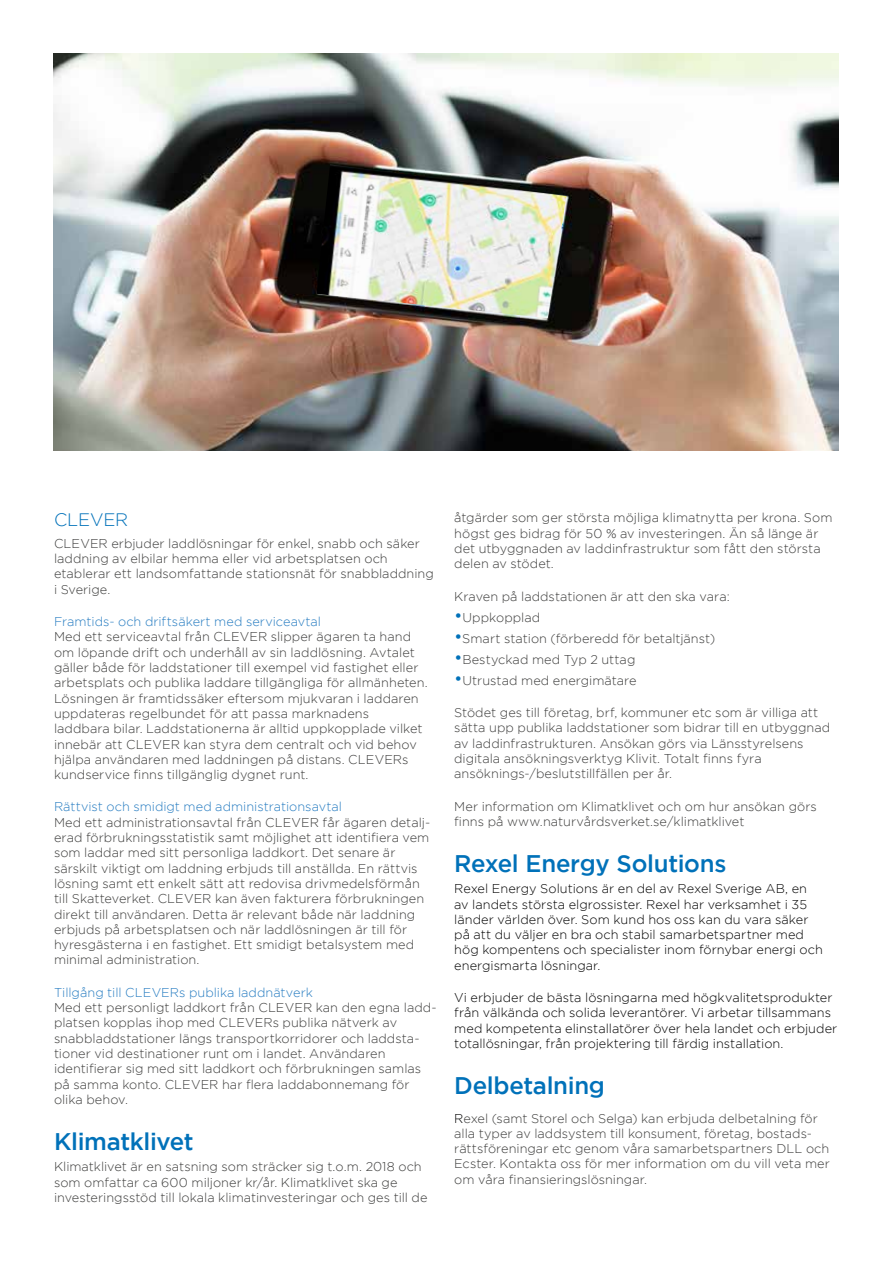
<style>
.page{position:relative;width:893px;height:1263px;background:#fff}
.page>*{position:absolute;margin:0;border:0;box-sizing:border-box;transform-origin:0 0}
.t1{font:500 24px "Gotham";letter-spacing:-.015em;color:#0071b9}
.t2{font:300 18px "Gotham";letter-spacing:-.01em;color:#0071b9}
.t3{font:300 12.75px/15.3px "Gotham";color:#3c3c3b}
.t4{font:300 12.75px/15.3px "Gotham";color:#000}
.t5{font:300 12.75px "Gotham";color:#267cc1}
.s1{font-size:18px;color:#0071b9}
.s2{color:#000}
</style>
<div class="page">
<img style="left:53px;top:54px;width:785px;height:397px">
<img style="left:316px;top:164px;width:250px;height:154px">
<h2 class="t2" style="left:54px;top:510px;width:76px">CLEVER</h2>
<p class="t3" style="left:54px;top:536px;width:381px">CLEVER erbjuder laddlösningar för enkel, snabb och säker laddning av elbilar hemma eller vid arbetsplatsen och etablerar ett landsomfattande stationsnät för snabbladdning i Sverige.</p>
<p class="t5" style="left:54px;top:615px;width:269px">Framtids- och driftsäkert med serviceavtal</p>
<p class="t3" style="left:54px;top:629px;width:375px">Med ett serviceavtal från CLEVER slipper ägaren ta hand om löpande drift och underhåll av sin laddlösning. Avtalet gäller både för laddstationer till exempel vid fastighet eller arbetsplats och publika laddare tillgängliga för allmänheten.<br>Lösningen är framtidssäker eftersom mjukvaran i laddaren uppdateras regelbundet för att passa marknadens laddbara bilar. Laddstationerna är alltid uppkopplade vilket innebär att CLEVER kan styra dem centralt och vid behov hjälpa användaren med laddningen på distans. CLEVERs kundservice finns tillgänglig dygnet runt.</p>
<p class="t5" style="left:54px;top:800px;width:290px">Rättvist och smidigt med administrationsavtal</p>
<p class="t3" style="left:54px;top:814px;width:378px">Med ett administrationsavtal från CLEVER får ägaren detalj&shy;erad förbrukningsstatistik samt möjlighet att identifiera vem som laddar med sitt personliga laddkort. Det senare är särskilt viktigt om laddning erbjuds till anställda. En rättvis lösning samt ett enkelt sätt att redovisa drivmedelsförmån till Skatteverket. CLEVER kan även fakturera förbrukningen direkt till användaren. Detta är relevant både när laddning erbjuds på arbetsplatsen och när laddlösningen är till för hyresgästerna i en fastighet. Ett smidigt betalsystem med minimal administration.</p>
<p class="t5" style="left:54px;top:985px;width:260px">Tillgång till CLEVERs publika laddnätverk</p>
<p class="t3" style="left:54px;top:1000px;width:384px">Med ett personligt laddkort från CLEVER kan den egna ladd&shy;platsen kopplas ihop med CLEVERs publika nätverk av snabbladdstationer längs transportkorridorer och laddsta&shy;tioner vid destinationer runt om i landet. Användaren identifierar sig med sitt laddkort och förbrukningen samlas på samma konto. CLEVER har flera laddabonnemang för olika behov.</p>
<h1 class="t1" style="left:54px;top:1127px;width:141px">Klimatklivet</h1>
<p class="t3" style="left:54px;top:1159px;width:375px">Klimatklivet är en satsning som sträcker sig t.o.m. 2018 och som omfattar ca 600 miljoner kr/år. Klimatklivet ska ge investeringsstöd till lokala klimatinvesteringar och ges till de</p>
<p class="t3" style="left:454px;top:510px;width:380px">åtgärder som ger största möjliga klimatnytta per krona. Som högst ges bidrag för 50 % av investeringen. Än så länge är det utbyggnaden av laddinfrastruktur som fått den största delen av stödet.</p>
<p class="t3" style="left:454px;top:588px;width:277px">Kraven på laddstationen är att den ska vara:</p>
<p class="t3" style="left:454px;top:609px;width:88px"><span class="s1">•</span>Uppkopplad</p>
<p class="t3" style="left:454px;top:630px;width:262px"><span class="s1">•</span>Smart station (förberedd för betaltjänst)</p>
<p class="t3" style="left:454px;top:651px;width:183px"><span class="s1">•</span>Bestyckad med Typ 2 uttag</p>
<p class="t3" style="left:454px;top:672px;width:184px"><span class="s1">•</span>Utrustad med energimätare</p>
<p class="t3" style="left:454px;top:705px;width:378px">Stödet ges till företag, brf, kommuner etc som är villiga att sätta upp publika laddstationer som bidrar till en utbyggnad av laddinfrastrukturen. Ansökan görs via Länsstyrelsens digitala ansökningsverktyg Klivit. Totalt finns fyra ansöknings-/beslutstillfällen per år.</p>
<p class="t3" style="left:454px;top:798px;width:364px">Mer information om Klimatklivet och om hur ansökan görs finns på www.naturvårdsverket.se/klimatklivet</p>
<h1 class="t1" style="left:454px;top:849px;width:274px">Rexel Energy Solutions</h1>
<p class="t4" style="left:454px;top:881px;width:370px">Rexel Energy Solutions är en del av Rexel Sverige AB, en av landets största elgrossister. Rexel har verksamhet i 35 länder världen över. Som kund hos oss kan du vara säker på att du väljer en bra och stabil samarbetspartner med hög kompentens och specialister inom förnybar energi och energismarta lösningar.</p>
<p class="t4" style="left:454px;top:990px;width:385px">Vi erbjuder de bästa lösningarna med högkvalitetsprodukter från välkända och solida leverantörer. Vi arbetar tillsammans med kompetenta elinstallatörer över hela landet och erbjuder totallösningar, från projektering till färdig installation.</p>
<h1 class="t1" style="left:454px;top:1071px;width:152px">Delbetalning</h1>
<p class="t3" style="left:454px;top:1110px;width:377px"><span class="s2">R</span>exel (samt Storel och Selga) kan erbjuda delbetalning för alla typer av laddsystem till konsument, företag, bostads&shy;rättsföreningar etc genom våra samarbetspartners DLL och Ecster. Kontakta oss för mer information om du vill veta mer om våra finansieringslösningar.</p>
</div>
